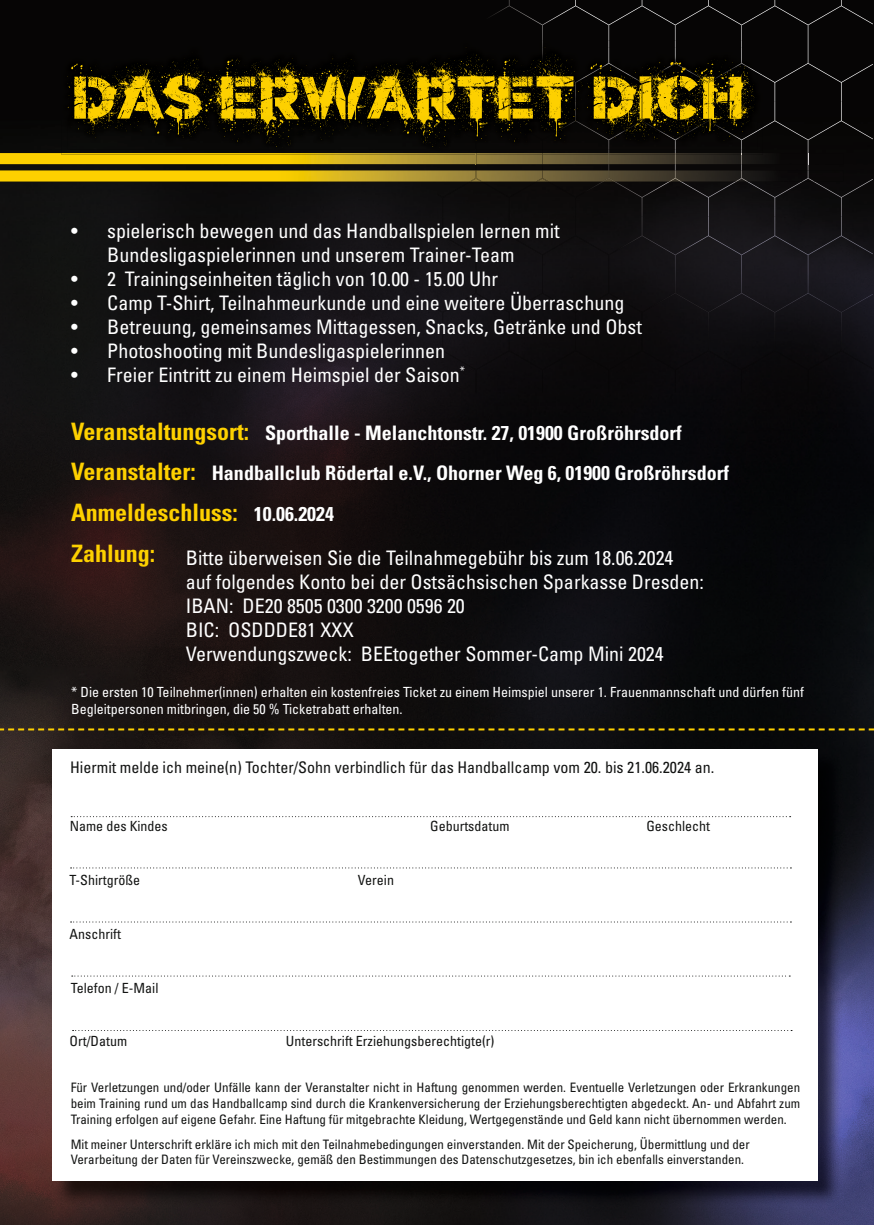
<style>
.page{position:relative;width:874px;height:1225px;background:#fff}
.page>*{position:absolute;margin:0;border:0;box-sizing:border-box;transform-origin:0 0}
.t1{font:700 condensed 24px/40.8px "Univers LT Std";color:#fdd000}
.t2{font:condensed 20px/24px "Univers LT Std";color:#fff;text-align:center}
.t3{font:700 condensed 20px/40.8px "Univers LT Std";color:#fff}
.t4{font:condensed 16px "Univers LT Std";color:#131413}
.t5{font:condensed 14px/16.8px "Univers LT Std";color:#fff}
.t6{font:condensed 14px "Univers LT Std";color:#131413}
.t7{font:condensed 13px/15.6px "Univers LT Std";color:#131413;text-align:justify}
.s1{font-size:24px;color:#fdd000}
.s2{font-size:20px;color:#fff}
</style>
<div class="page">
<div style="left:0;top:0;width:873px;height:1225px;background:#060505"></div>
<img style="left:873px;top:0;width:1px;height:1225px">
<img style="left:0;top:164px;width:66px;height:1061px">
<img style="left:739px;top:138px;width:134px;height:678px">
<img style="left:66px;top:164px;width:405px;height:585px">
<img style="left:807px;top:816px;width:66px;height:409px">
<img style="left:66px;top:1206px;width:741px;height:19px">
<img style="left:437px;top:217px;width:435px;height:175px">
<img style="left:437px;top:164px;width:304px;height:53px">
<img style="left:741px;top:0;width:131px;height:217px">
<img style="left:490px;top:0;width:251px;height:41px">
<img style="left:741px;top:127px;width:21px;height:26px">
<img style="left:741px;top:41px;width:21px;height:35px">
<img style="left:67px;top:58px;width:689px;height:89px">
<img style="left:437px;top:47px;width:304px;height:102px">
<img style="left:741px;top:131px;width:15px;height:18px">
<img style="left:741px;top:47px;width:15px;height:26px">
<img style="left:0;top:153px;width:842px;height:11px">
<img style="left:741px;top:153px;width:66px;height:11px">
<img style="left:0;top:170px;width:842px;height:11px">
<svg style="left:469px;top:170px;width:6px;height:11px"></svg>
<img style="left:475px;top:170px;width:332px;height:11px">
<svg style="left:807px;top:170px;width:7px;height:11px"></svg>
<img style="left:55px;top:752px;width:787px;height:454px">
<div style="left:52px;top:749px;width:764px;height:432px;background:#fff"></div>
<svg style="left:0;top:728px;width:873px;height:2px"></svg>
<svg style="left:71px;top:816px;width:719px;height:1px"></svg>
<svg style="left:73px;top:1030px;width:718px;height:1px"></svg>
<svg style="left:72px;top:975px;width:714px;height:1px"></svg>
<svg style="left:71px;top:921px;width:720px;height:1px"></svg>
<svg style="left:71px;top:867px;width:720px;height:1px"></svg>
<h2 class="t2" style="left:71px;top:218px;width:490px">• spielerisch bewegen und das Handballspielen lernen mit<br>Bundesligaspielerinnen und unserem Trainer-Team</h2>
<h2 class="t2" style="left:71px;top:266px;width:428px">• 2 Trainingseinheiten täglich von 10.00 - 15.00 Uhr</h2>
<h2 class="t2" style="left:71px;top:290px;width:554px">• Camp T-Shirt, Teilnahmeurkunde und eine weitere Überraschung</h2>
<h2 class="t2" style="left:71px;top:314px;width:572px">• Betreuung, gemeinsames Mittagessen, Snacks, Getränke und Obst</h2>
<h2 class="t2" style="left:71px;top:338px;width:375px">• Photoshooting mit Bundesligaspielerinnen</h2>
<h2 class="t2" style="left:71px;top:362px;width:395px">• Freier Eintritt zu einem Heimspiel der Saison<sup>*</sup></h2>
<h2 class="t3" style="left:71px;top:412px;width:659px"><span class="s1">Veranstaltungsort:</span> Sporthalle - Melanchtonstr. 27, 01900 Großröhrsdorf<br><span class="s1">Veranstalter:</span> Handballclub Rödertal e.V., Ohorner Weg 6, 01900 Großröhrsdorf</h2>
<h1 class="t1" style="left:71px;top:492px;width:264px">Anmeldeschluss: <span class="s2">10.06.2024<br></span>Zahlung:</h1>
<h2 class="t2" style="left:186px;top:545px;width:519px;text-align:left">Bitte überweisen Sie die Teilnahmegebühr bis zum 18.06.2024 auf folgendes Konto bei der Ostsächsischen Sparkasse Dresden:<br>IBAN: DE20 8505 0300 3200 0596 20<br>BIC: OSDDDE81 XXX<br>Verwendungszweck: BEEtogether Sommer-Camp Mini 2024</h2>
<p class="t5" style="left:71px;top:683px;width:734px">* Die ersten 10 Teilnehmer(innen) erhalten ein kostenfreies Ticket zu einem Heimspiel unserer 1. Frauenmannschaft und dürfen fünf<br>Begleitpersonen mitbringen, die 50 % Ticketrabatt erhalten.</p>
<p class="t4" style="left:70px;top:757px;width:645px">Hiermit melde ich meine(n) Tochter/Sohn verbindlich für das Handballcamp vom 20. bis 21.06.2024 an.</p>
<p class="t6" style="left:70px;top:817px;width:99px">Name des Kindes</p>
<p class="t6" style="left:430px;top:817px;width:81px">Geburtsdatum</p>
<p class="t6" style="left:646px;top:817px;width:65px">Geschlecht</p>
<p class="t6" style="left:70px;top:871px;width:72px">T-Shirtgröße</p>
<p class="t6" style="left:358px;top:871px;width:38px">Verein</p>
<p class="t6" style="left:70px;top:925px;width:53px">Anschrift</p>
<p class="t6" style="left:71px;top:979px;width:89px">Telefon / E-Mail</p>
<p class="t6" style="left:70px;top:1032px;width:59px">Ort/Datum</p>
<p class="t6" style="left:286px;top:1032px;width:210px">Unterschrift Erziehungsberechtigte(r)</p>
<p class="t7" style="left:71px;top:1079px;width:730px">Für Verletzungen und/oder Unfälle kann der Veranstalter nicht in Haftung genommen werden. Eventuelle Verletzungen oder Erkrankungen beim Training rund um das Handballcamp sind durch die Krankenversicherung der Erziehungsberechtigten abgedeckt. An- und Abfahrt zum Training erfolgen auf eigene Gefahr. Eine Haftung für mitgebrachte Kleidung, Wertgegenstände und Geld kann nicht übernommen werden.</p>
<p class="t7" style="left:71px;top:1136px;width:680px">Mit meiner Unterschrift erkläre ich mich mit den Teilnahmebedingungen einverstanden. Mit der Speicherung, Übermittlung und der<br>Verarbeitung der Daten für Vereinszwecke, gemäß den Bestimmungen des Datenschutzgesetzes, bin ich ebenfalls einverstanden.</p>
</div>
